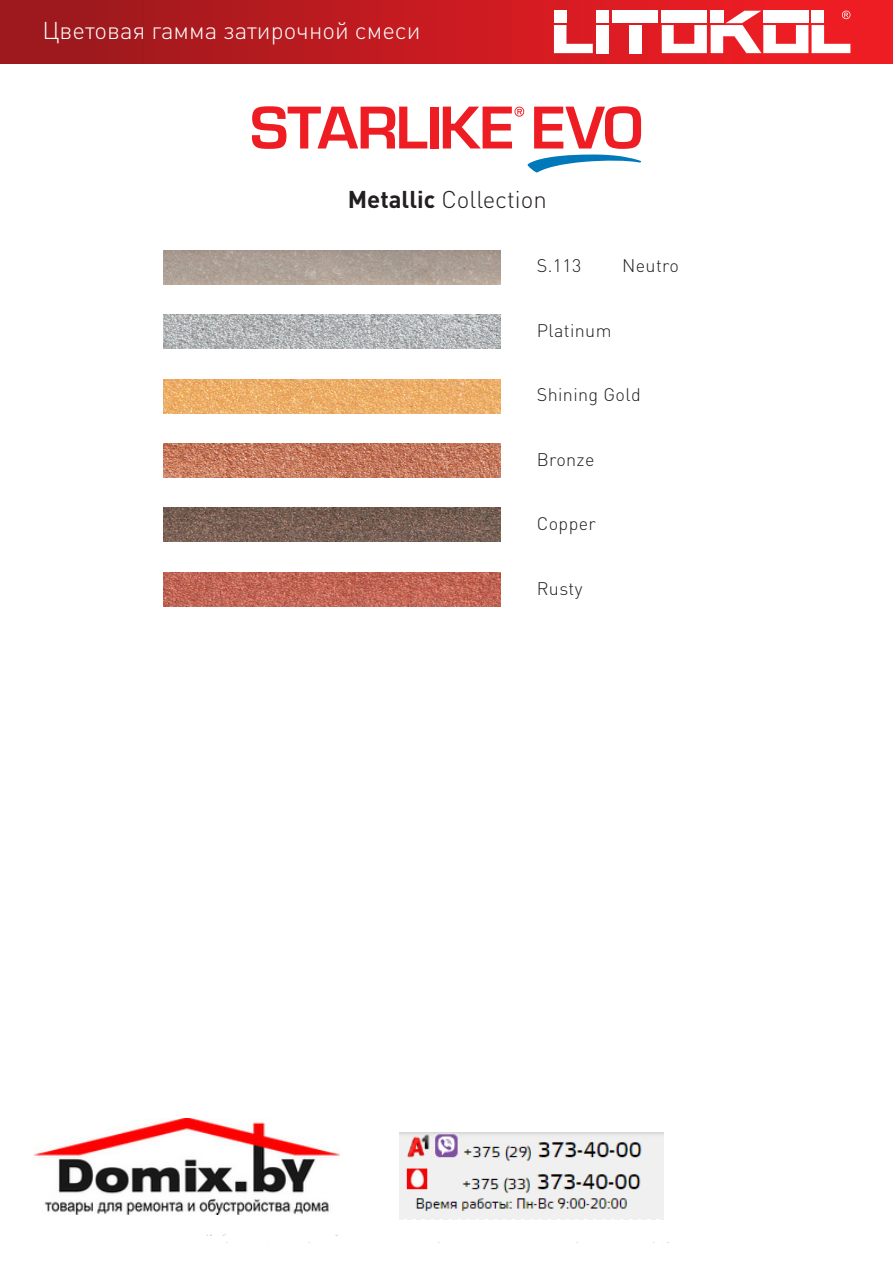
<style>
.page{position:relative;width:893px;height:1263px;background:#fff}
.page>*{position:absolute;margin:0;border:0;box-sizing:border-box;transform-origin:0 0}
.t1{font:300 24px "DIN Pro";color:#fff}
.t2{font:300 24px "DIN Pro";color:#231f20}
.t3{font:300 18px "DIN Pro";letter-spacing:.02em;color:#231f20}
.s1{font-weight:700}
</style>
<div class="page">
<svg style="left:252px;top:106px;width:175px;height:43px"></svg>
<div style="left:430px;top:107px;width:8px;height:41px;background:#ee1d23"></div>
<svg style="left:443px;top:106px;width:199px;height:67px"></svg>
<img style="left:164px;top:315px;width:337px;height:34px">
<img style="left:164px;top:379px;width:337px;height:34px">
<img style="left:164px;top:443px;width:337px;height:34px">
<img style="left:164px;top:508px;width:337px;height:34px">
<img style="left:164px;top:572px;width:337px;height:34px">
<img style="left:164px;top:250px;width:337px;height:34px">
<svg style="left:0;top:0;width:893px;height:64px;background:#c11c21"></svg>
<div style="left:597px;top:25px;width:12px;height:28px;background:#fff"></div>
<div style="left:597px;top:11px;width:12px;height:12px;background:#fff"></div>
<div style="left:613px;top:11px;width:45px;height:12px;background:#fff"></div>
<div style="left:629px;top:25px;width:13px;height:28px;background:#fff"></div>
<div style="left:554px;top:11px;width:12px;height:12px;background:#fff"></div>
<svg style="left:554px;top:25px;width:39px;height:28px"></svg>
<svg style="left:662px;top:11px;width:188px;height:42px"></svg>
<img style="left:34px;top:1119px;width:306px;height:95px">
<img style="left:399px;top:1133px;width:264px;height:86px">
<h1 class="t1" style="left:43px;top:14px;width:379px">Цветовая гамма затирочной смеси</h1>
<h1 class="t2" style="left:348px;top:183px;width:201px"><span class="s1">Metallic</span> Collection</h1>
<p class="t3" style="left:537px;top:254px;width:46px">S.113</p>
<p class="t3" style="left:622px;top:254px;width:58px">Neutro</p>
<p class="t3" style="left:537px;top:318px;width:76px">Platinum</p>
<p class="t3" style="left:537px;top:382px;width:105px">Shining Gold</p>
<p class="t3" style="left:537px;top:447px;width:59px">Bronze</p>
<p class="t3" style="left:537px;top:511px;width:61px">Copper</p>
<p class="t3" style="left:537px;top:576px;width:47px">Rusty</p>
</div>
